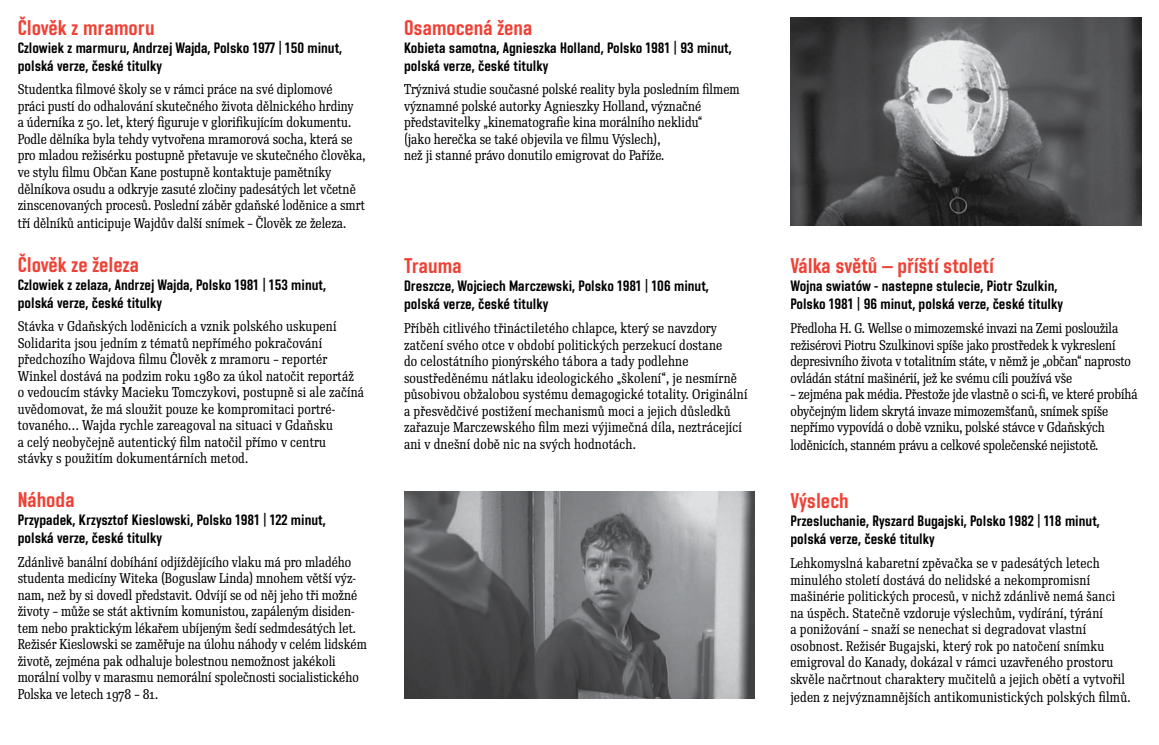
<style>
.page{position:relative;width:1159px;height:745px;background:#fff}
.page>*{position:absolute;margin:0;border:0;box-sizing:border-box;transform-origin:0 0}
.t1{font:21.25px "Vafle Condensed";color:#ef4135}
.t2{font:15px/18px "Vafle Condensed";color:#000}
.t3{font:13.75px/16.5px "Re Public Std Cond";color:#000}
</style>
<div class="page">
<img style="left:404px;top:491px;width:351px;height:207px">
<img style="left:790px;top:18px;width:351px;height:207px">
<h1 class="t1" style="left:18px;top:15px;width:138px">Člověk z mramoru</h1>
<p class="t2" style="left:18px;top:38px;width:326px">Czlowiek z marmuru, Andrzej Wajda, Polsko 1977 | 150 minut, polská verze, české titulky</p>
<p class="t3" style="left:18px;top:81px;width:349px">Studentka filmové školy se v rámci práce na své diplomové<br>práci pustí do odhalování skutečného života dělnického hrdiny<br>a úderníka z 50. let, který figuruje v glorifikujícím dokumentu.<br>Podle dělníka byla tehdy vytvořena mramorová socha, která se pro mladou režisérku postupně přetavuje ve skutečného člověka, ve stylu filmu Občan Kane postupně kontaktuje pamětníky dělníkova osudu a odkryje zasuté zločiny padesátých let včetně zinscenovaných procesů. Poslední záběr gdaňské loděnice a smrt</p>
<p class="t3" style="left:18px;top:215px;width:330px">tří dělníků anticipuje Wajdův další snímek – Člověk ze železa.</p>
<h1 class="t1" style="left:18px;top:252px;width:123px">Člověk ze železa</h1>
<p class="t2" style="left:18px;top:275px;width:310px">Czlowiek z zelaza, Andrzej Wajda, Polsko 1981 | 153 minut, polská verze, české titulky</p>
<p class="t3" style="left:18px;top:318px;width:348px">Stávka v Gdaňských loděnicích a vznik polského uskupení Solidarita jsou jedním z tématů nepřímého pokračování předchozího Wajdova filmu Člověk z mramoru – reportér Winkel dostává na podzim roku 1980 za úkol natočit reportáž<br>o vedoucím stávky Macieku Tomczykovi, postupně si ale začíná uvědomovat, že má sloužit pouze ke kompromitaci portré&shy;tovaného… Wajda rychle zareagoval na situaci v Gdaňsku<br>a celý neobyčejně autentický film natočil přímo v centru stávky s použitím dokumentárních metod.</p>
<h1 class="t1" style="left:18px;top:487px;width:58px">Náhoda</h1>
<p class="t2" style="left:18px;top:510px;width:309px">Przypadek, Krzysztof Kieslowski, Polsko 1981 | 122 minut, polská verze, české titulky</p>
<p class="t3" style="left:18px;top:553px;width:351px">Zdánlivě banální dobíhání odjíždějícího vlaku má pro mladého studenta medicíny Witeka (Boguslaw Linda) mnohem větší výz&shy;nam, než by si dovedl představit. Odvíjí se od něj jeho tři možné životy – může se stát aktivním komunistou, zapáleným disiden&shy;tem nebo praktickým lékařem ubíjeným šedí sedmdesátých let.<br>Režisér Kieslowski se zaměřuje na úlohu náhody v celém lidském životě, zejména pak odhaluje bolestnou nemožnost jakékoli morální volby v marasmu nemorální společnosti socialistického Polska ve letech 1978 – 81.</p>
<h1 class="t1" style="left:404px;top:15px;width:130px">Osamocená žena</h1>
<p class="t2" style="left:404px;top:38px;width:329px">Kobieta samotna, Agnieszka Holland, Polsko 1981 | 93 minut, polská verze, české titulky</p>
<p class="t3" style="left:404px;top:81px;width:337px">Trýznivá studie současné polské reality byla posledním filmem významné polské autorky Agnieszky Holland, význačné představitelky „kinematografie kina morálního neklidu“<br>(jako herečka se také objevila ve filmu Výslech),<br>než ji stanné právo donutilo emigrovat do Paříže.</p>
<h1 class="t1" style="left:404px;top:253px;width:59px">Trauma</h1>
<p class="t2" style="left:404px;top:277px;width:306px">Dreszcze, Wojciech Marczewski, Polsko 1981 | 106 minut, polská verze, české titulky</p>
<p class="t3" style="left:404px;top:320px;width:345px">Příběh citlivého třináctiletého chlapce, který se navzdory zatčení svého otce v období politických perzekucí dostane<br>do celostátního pionýrského tábora a tady podlehne soustředěnému nátlaku ideologického „školení“, je nesmírně působivou obžalobou systému demagogické totality. Originální a přesvědčivé postižení mechanismů moci a jejich důsledků zařazuje Marczewského film mezi výjimečná díla, neztrácející ani v dnešní době nic na svých hodnotách.</p>
<h1 class="t1" style="left:790px;top:253px;width:205px">Válka světů – příští století</h1>
<p class="t2" style="left:790px;top:277px;width:274px">Wojna swiatów - nastepne stulecie, Piotr Szulkin,<br>Polsko 1981 | 96 minut, polská verze, české titulky</p>
<p class="t3" style="left:790px;top:320px;width:342px">Předloha H. G. Wellse o mimozemské invazi na Zemi posloužila režisérovi Piotru Szulkinovi spíše jako prostředek k vykreslení depresivního života v totalitním státe, v němž je „občan“ naprosto ovládán státní mašinérií, jež ke svému cíli používá vše</p>
<p class="t3" style="left:790px;top:386px;width:349px">– zejména pak média. Přestože jde vlastně o sci-fi, ve které probíhá obyčejným lidem skrytá invaze mimozemšťanů, snímek spíše nepřímo vypovídá o době vzniku, polské stávce v Gdaňských</p>
<p class="t3" style="left:790px;top:437px;width:309px">loděnicích, stanném právu a celkové společenské nejistotě.</p>
<h1 class="t1" style="left:790px;top:488px;width:60px">Výslech</h1>
<p class="t2" style="left:790px;top:511px;width:311px">Przesluchanie, Ryszard Bugajski, Polsko 1982 | 118 minut, polská verze, české titulky</p>
<p class="t3" style="left:790px;top:554px;width:336px">Lehkomyslná kabaretní zpěvačka se v padesátých letech minulého století dostává do nelidské a nekompromisní mašinérie politických procesů, v nichž zdánlivě nemá šanci na úspěch. Statečně vzdoruje výslechům, vydírání, týrání<br>a ponižování – snaží se nenechat si degradovat vlastní osobnost. Režisér Bugajski, který rok po natočení snímku emigroval do Kanady, dokázal v rámci uzavřeného prostoru skvěle načrtnout charaktery mučitelů a jejich obětí a vytvořil</p>
<p class="t3" style="left:790px;top:688px;width:342px">jeden z nejvýznamnějších antikomunistických polských filmů.</p>
</div>
